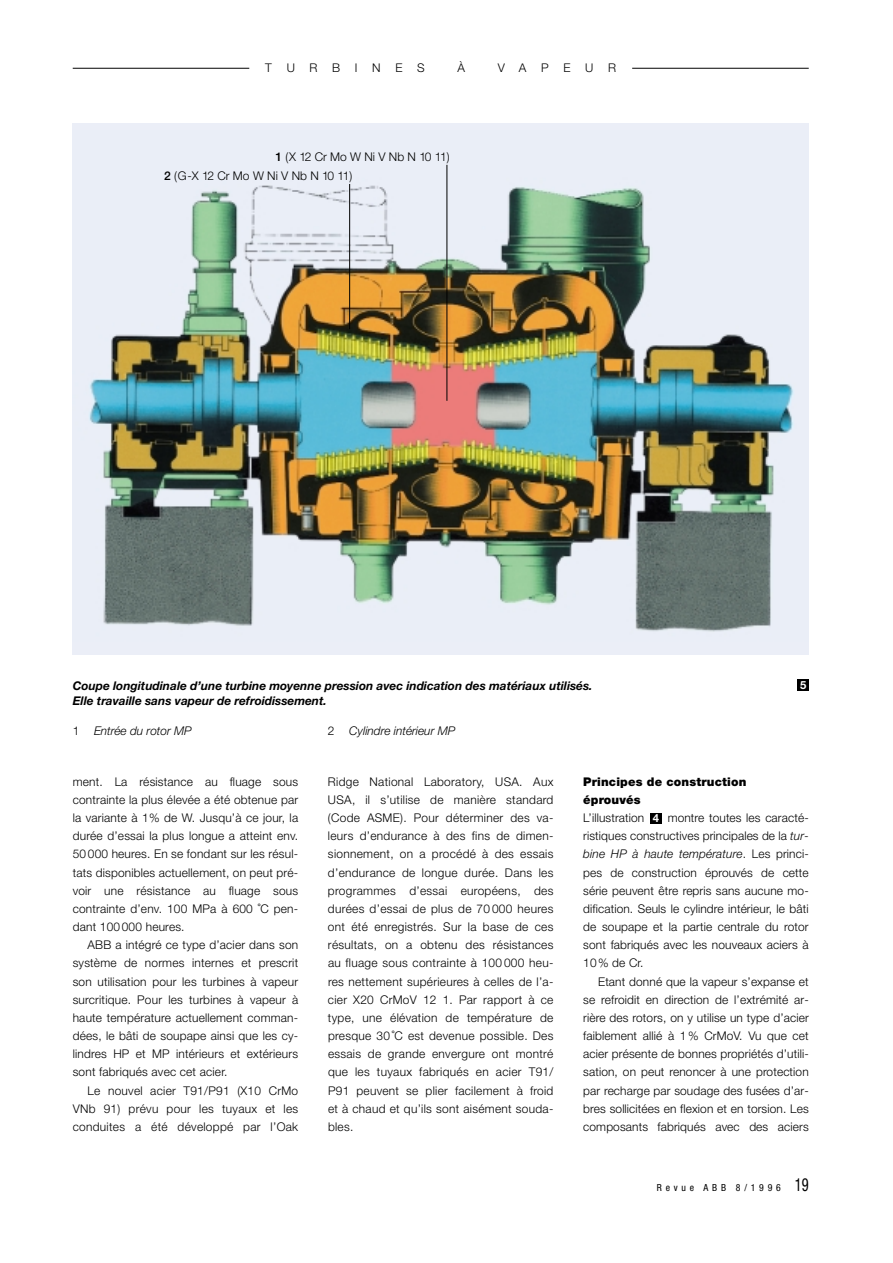
<style>
.page{position:relative;width:893px;height:1263px;background:#fff}
.page>*{position:absolute;margin:0;border:0;box-sizing:border-box;transform-origin:0 0}
.t1{font:300 12px/18.1px "Helvetica Neue";letter-spacing:.015em;color:#000;text-align:justify}
.t2{font:italic 700 12px/15px "Helvetica Neue";color:#000}
.t3{font:italic 300 12px "Helvetica Neue";color:#000}
.t4{font:900 12px/18.1px "Helvetica Neue";letter-spacing:.015em;color:#000}
.t5{font:300 12px "Helvetica Neue";letter-spacing:1.225em;color:#000}
.t6{font:700 11.25px "Helvetica Neue";color:#fff}
.t7{font:condensed 9.75px "Helvetica Neue";letter-spacing:.385em;color:#000}
.s1{font-weight:500}
.s2{font-style:normal}
.s3{font-style:italic}
.s4{font-size:18px}
</style>
<div class="page">
<div style="left:650px;top:813px;width:11px;height:11px;background:#000"></div>
<div style="left:797px;top:680px;width:11px;height:11px;background:#000"></div>
<div style="left:73px;top:123px;width:735px;height:531px;background:#ebeef7"></div>
<img style="left:89px;top:164px;width:705px;height:468px">
<hr style="left:446px;top:165px;width:1px;height:236px;background:#000">
<hr style="left:349px;top:184px;width:1px;height:145px;background:#000">
<hr style="left:73px;top:68px;width:176px;height:1px;background:#000">
<hr style="left:632px;top:68px;width:176px;height:1px;background:#000">
<p class="t5" style="left:265px;top:64px;width:161px">TURBINES</p>
<p class="t1" style="left:457px;top:60px;width:9px">À</p>
<p class="t1" style="left:498px;top:60px;width:120px">VAPEUR</p>
<p class="t1" style="left:164px;top:148px;width:287px;line-height:19.2px;text-indent:111px"><span class="s1">1</span> (X 12 Cr Mo W Ni V Nb N 10 11)<br><span class="s1">2</span> (G-X 12 Cr Mo W Ni V Nb N 10 11)</p>
<p class="t2" style="left:73px;top:679px;width:521px">Coupe longitudinale d’une turbine moyenne pression avec indication des matériaux utilisés.<br>Elle travaille sans vapeur de refroidissement.</p>
<p class="t3" style="left:73px;top:726px;width:120px"><span class="s2">1</span> Entrée du rotor MP</p>
<p class="t3" style="left:328px;top:726px;width:129px"><span class="s2">2</span> Cylindre intérieur MP</p>
<p class="t6" style="left:800px;top:681px;width:8px">5</p>
<p class="t1" style="left:73px;top:774px;width:227px">ment. La résistance au fluage sous contrainte la plus élevée a été obtenue par la variante à 1% de W. Jusqu’à ce jour, la durée d’essai la plus longue a atteint env.<br>50 000 heures. En se fondant sur les résul&shy;tats disponibles actuellement, on peut pré&shy;voir une résistance au fluage sous contrainte d’env. 100 MPa à 600 ˚C pen&shy;dant 100 000 heures.</p>
<p class="t1" style="left:73px;top:937px;width:227px;text-indent:15px">ABB a intégré ce type d’acier dans son système de normes internes et prescrit son utilisation pour les turbines à vapeur surcritique. Pour les turbines à vapeur à haute température actuellement comman&shy;dées, le bâti de soupape ainsi que les cy&shy;lindres HP et MP intérieurs et extérieurs sont fabriqués avec cet acier.</p>
<p class="t1" style="left:73px;top:1082px;width:227px;text-indent:15px">Le nouvel acier T91/P91 (X10 CrMo VNb 91) prévu pour les tuyaux et les conduites a été développé par l’Oak</p>
<p class="t1" style="left:328px;top:774px;width:227px">Ridge National Laboratory, USA. Aux USA, il s’utilise de manière standard (Code ASME). Pour déterminer des va&shy;leurs d’endurance à des fins de dimen&shy;sionnement, on a procédé à des essais d’endurance de longue durée. Dans les programmes d’essai européens, des durées d’essai de plus de 70 000 heures ont été enregistrés. Sur la base de ces résultats, on a obtenu des résistances au fluage sous contrainte à 100000 heu&shy;res nettement supérieures à celles de l’a&shy;cier X20 CrMoV 12 1. Par rapport à ce type, une élévation de température de presque 30 ˚C est devenue possible. Des essais de grande envergure ont montré que les tuyaux fabriqués en acier T91/ P91 peuvent se plier facilement à froid et à chaud et qu’ils sont aisément souda&shy;bles.</p>
<p class="t4" style="left:583px;top:773px;width:165px">Principes de construction éprouvés</p>
<p class="t1" style="left:583px;top:810px;width:227px;text-indent:84px">montre toutes les caracté&shy;ristiques constructives principales de la <span class="s3">tur&shy;bine HP à haute température</span>. Les princi&shy;pes de construction éprouvés de cette série peuvent être repris sans aucune mo&shy;dification. Seuls le cylindre intérieur, le bâti de soupape et la partie centrale du rotor sont fabriqués avec les nouveaux aciers à 10% de Cr.</p>
<p class="t1" style="left:583px;top:973px;width:227px;text-indent:15px">Etant donné que la vapeur s’expanse et se refroidit en direction de l’extrémité ar&shy;rière des rotors, on y utilise un type d’acier faiblement allié à 1% CrMoV. Vu que cet acier présente de bonnes propriétés d’utili&shy;sation, on peut renoncer à une protection par recharge par soudage des fusées d’ar&shy;bres sollicitées en flexion et en torsion. Les composants fabriqués avec des aciers</p>
<p class="t1" style="left:583px;top:810px;width:63px">L’illustration</p>
<p class="t6" style="left:652px;top:814px;width:8px">4</p>
<p class="t7" style="left:657px;top:1184px;width:153px">Revue ABB 8/1996 <span class="s4">19</span></p>
</div>
